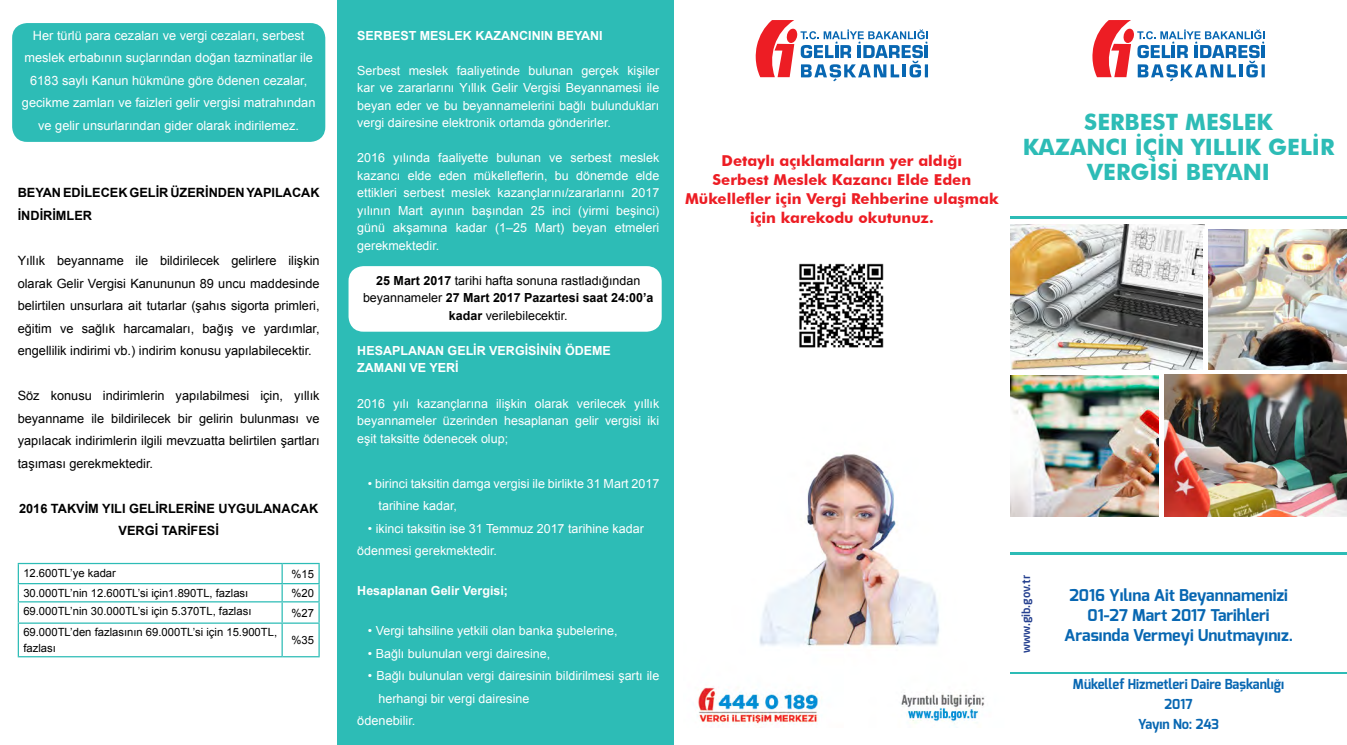
<style>
.page{position:relative;width:1347px;height:745px;background:#fff}
.page>*{position:absolute;margin:0;border:0;box-sizing:border-box;transform-origin:0 0}
.t1{font:700 22.5px/25px "Futura BT";color:#2dbcb6;text-align:center}
.t2{font:700 16.25px "Exo";color:#0867b2}
.t3{font:700 15px/18.8px "Futura BT";color:#ed1d24;text-align:center}
.t4{font:700 13.75px "Exo";color:#0867b2;scale:.95 1}
.t5{font:12.75px/22.5px "Arial";color:#000;text-align:justify}
.t6{font:12.75px/22.5px "Arial";color:#fff;text-align:center}
.t7{font:700 12.75px/22.5px "Arial";color:#000}
.t8{font:12.5px/17.5px "Arial";color:#fff;text-align:justify}
.t9{font:12.5px/17.5px "Arial";color:#000;text-align:center}
.t10{font:700 12.5px/17.5px "Arial";color:#fff}
.t11{font:11.25px/15.4px "Arial";color:#000}
.t12{font:500 11.12px "Neo Sans Pro";color:#25408f}
.s1{font-weight:700}
</style>
<div class="page">
<img style="left:697px;top:454px;width:319px;height:271px">
<div style="left:337px;top:0;width:336px;height:744px;background:#2dbcb6"></div>
<div style="left:12px;top:23px;width:313px;height:119px;background:#2dbcb6;border-radius:15px"></div>
<div style="left:348px;top:266px;width:313px;height:65px;background:#fff;border-radius:15px"></div>
<svg style="left:1092px;top:20px;width:172px;height:61px"></svg>
<svg style="left:755px;top:20px;width:173px;height:61px"></svg>
<hr style="left:1010px;top:216px;width:336px;height:3px;background:#2dbcb6">
<hr style="left:1010px;top:552px;width:336px;height:2px;background:#2dbcb6">
<hr style="left:1010px;top:671px;width:336px;height:2px;background:#2dbcb6">
<hr style="left:18px;top:562px;width:264px;height:1px;background:#2dbcb6">
<hr style="left:18px;top:655px;width:264px;height:2px;background:#2dbcb6">
<hr style="left:282px;top:562px;width:38px;height:1px;background:#2dbcb6">
<svg style="left:18px;top:563px;width:302px;height:93px"></svg>
<hr style="left:282px;top:601px;width:38px;height:1px;background:#2dbcb6">
<hr style="left:281px;top:602px;width:2px;height:20px;background:#2dbcb6">
<hr style="left:318px;top:602px;width:2px;height:20px;background:#2dbcb6">
<hr style="left:282px;top:622px;width:38px;height:1px;background:#2dbcb6">
<hr style="left:281px;top:623px;width:2px;height:32px;background:#2dbcb6">
<hr style="left:318px;top:623px;width:2px;height:32px;background:#2dbcb6">
<hr style="left:282px;top:655px;width:38px;height:2px;background:#2dbcb6">
<img style="left:799px;top:263px;width:85px;height:85px">
<img style="left:1010px;top:375px;width:149px;height:141px">
<img style="left:1208px;top:229px;width:138px;height:141px">
<img style="left:1010px;top:225px;width:194px;height:145px">
<div style="left:1202px;top:229px;width:5px;height:145px;background:#fff"></div>
<img style="left:1164px;top:374px;width:182px;height:142px">
<p class="t6" style="left:22px;top:24px;width:295px">Her türlü para cezaları ve vergi cezaları, serbest meslek erbabının suçlarından doğan tazminatlar ile 6183 saylı Kanun hükmüne göre ödenen cezalar, gecikme zamları ve faizleri gelir vergisi matrahından ve gelir unsurlarından gider olarak indirilemez.</p>
<p class="t7" style="left:18px;top:182px;width:303px">BEYAN EDİLECEK GELİR ÜZERİNDEN YAPILACAK<br>İNDİRİMLER</p>
<p class="t5" style="left:18px;top:249px;width:303px">Yıllık beyanname ile bildirilecek gelirlere ilişkin olarak Gelir Vergisi Kanununun 89 uncu maddesinde belirtilen unsurlara ait tutarlar (şahıs sigorta primleri, eğitim ve sağlık harcamaları, bağış ve yardımlar, engellilik indirimi vb.) indirim konusu yapılabilecektir.</p>
<p class="t5" style="left:18px;top:384px;width:303px">Söz konusu indirimlerin yapılabilmesi için, yıllık beyanname ile bildirilecek bir gelirin bulunması ve yapılacak indirimlerin ilgili mevzuatta belirtilen şartları taşıması gerekmektedir.</p>
<p class="t7" style="left:19px;top:497px;width:301px;text-align:center">2016 TAKVİM YILI GELİRLERİNE UYGULANACAK<br>VERGİ TARİFESİ</p>
<p class="t11" style="left:23px;top:565px;width:94px">12.600TL’ye kadar</p>
<p class="t11" style="left:291px;top:565px;width:24px">%15</p>
<p class="t11" style="left:23px;top:585px;width:226px">30.000TL’nin 12.600TL’si için1.890TL, fazlası</p>
<p class="t11" style="left:291px;top:585px;width:24px">%20</p>
<p class="t11" style="left:23px;top:603px;width:230px">69.000TL’nin 30.000TL’si için 5.370TL, fazlası</p>
<p class="t11" style="left:291px;top:604px;width:24px">%27</p>
<p class="t11" style="left:23px;top:624px;width:255px">69.000TL’den fazlasının 69.000TL’si için 15.900TL, fazlası</p>
<p class="t11" style="left:291px;top:632px;width:24px">%35</p>
<p class="t10" style="left:357px;top:27px;width:247px">SERBEST MESLEK KAZANCININ BEYANI</p>
<p class="t8" style="left:357px;top:62px;width:303px">Serbest meslek faaliyetinde bulunan gerçek kişiler kar ve zararlarını Yıllık Gelir Vergisi Beyannamesi ile beyan eder ve bu beyannamelerini bağlı bulundukları vergi dairesine elektronik ortamda gönderirler.</p>
<p class="t8" style="left:357px;top:149px;width:303px">2016 yılında faaliyette bulunan ve serbest meslek kazancı elde eden mükelleflerin, bu dönemde elde ettikleri serbest meslek kazançlarını/zararlarını 2017 yılının Mart ayının başından 25 inci (yirmi beşinci) günü akşamına kadar (1–25 Mart) beyan etmeleri gerekmektedir.</p>
<p class="t9" style="left:363px;top:272px;width:292px"><span class="s1">25 Mart 2017</span> tarihi hafta sonuna rastladığından beyannameler <span class="s1">27 Mart 2017 Pazartesi saat 24:00’a kadar</span> verilebilecektir.</p>
<p class="t10" style="left:357px;top:342px;width:255px">HESAPLANAN GELİR VERGİSİNİN ÖDEME<br>ZAMANI VE YERİ</p>
<p class="t8" style="left:357px;top:394px;width:303px">2016 yılı kazançlarına ilişkin olarak verilecek yıllık beyannameler üzerinden hesaplanan gelir vergisi iki eşit taksitte ödenecek olup;</p>
<p class="t8" style="left:378px;top:472px;width:282px;line-height:22.5px;text-indent:-11px">• birinci taksitin damga vergisi ile birlikte 31 Mart 2017 tarihine kadar,</p>
<p class="t8" style="left:368px;top:519px;width:277px">• ikinci taksitin ise 31 Temmuz 2017 tarihine kadar</p>
<p class="t8" style="left:357px;top:542px;width:141px">ödenmesi gerekmektedir.</p>
<p class="t10" style="left:357px;top:582px;width:152px">Hesaplanan Gelir Vergisi;</p>
<p class="t8" style="left:368px;top:622px;width:251px">• Vergi tahsiline yetkili olan banka şubelerine,</p>
<p class="t8" style="left:368px;top:644px;width:184px">• Bağlı bulunulan vergi dairesine,</p>
<p class="t8" style="left:378px;top:664px;width:282px;line-height:22.5px;text-indent:-11px">• Bağlı bulunulan vergi dairesinin bildirilmesi şartı ile herhangi bir vergi dairesine</p>
<p class="t6" style="left:357px;top:709px;width:60px">ödenebilir.</p>
<p class="t3" style="left:721px;top:151px;width:242px">Detaylı açıklamaların yer aldığı</p>
<p class="t3" style="left:685px;top:170px;width:315px">Serbest Meslek Kazancı Elde Eden<br>Mükellefler için Vergi Rehberine ulaşmak için karekodu okutunuz.</p>
<p class="t1" style="left:1084px;top:109px;width:190px">SERBEST MESLEK</p>
<p class="t1" style="left:1022px;top:134px;width:313px">KAZANCI İÇİN YILLIK GELİR<br>VERGİSİ BEYANI</p>
<p class="t12" style="left:1019px;top:652px;width:80px;rotate:-90deg">www.gib.gov.tr</p>
<p class="t2" style="left:1069px;top:584px;width:220px">2016 Yılına Ait Beyannamenizi</p>
<p class="t2" style="left:1087px;top:604px;width:184px">01-27 Mart 2017 Tarihleri</p>
<p class="t2" style="left:1064px;top:624px;width:230px">Arasında Vermeyi Unutmayınız.</p>
<p class="t4" style="left:1073px;top:675px;width:224px">Mükellef Hizmetleri Daire Başkanlığı</p>
<p class="t4" style="left:1164px;top:694px;width:31px">2017</p>
<p class="t4" style="left:1138px;top:714px;width:87px">Yayın No: 243</p>
</div>
